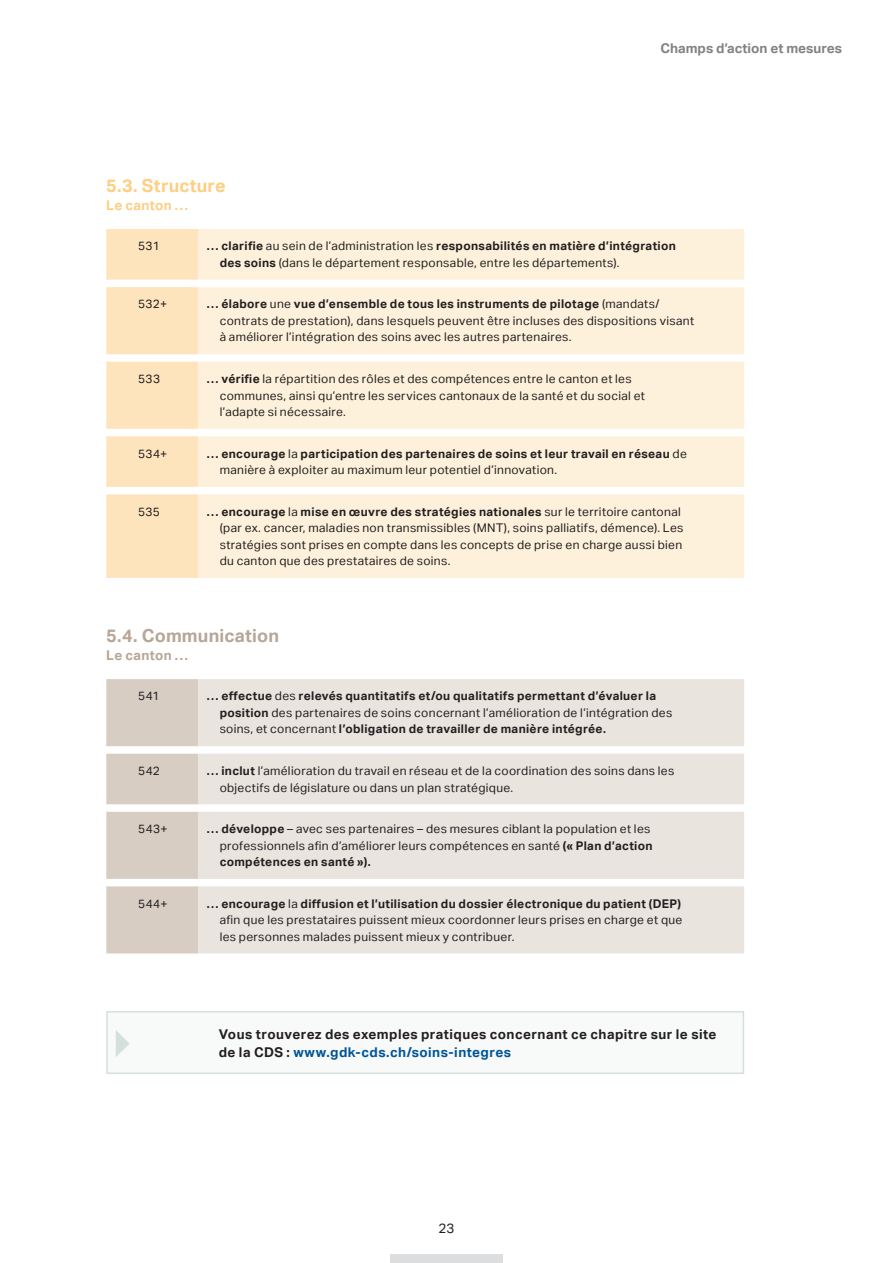
<style>
.page{position:relative;width:893px;height:1263px;background:#fff}
.page>*{position:absolute;margin:0;border:0;box-sizing:border-box;transform-origin:0 0}
.t1{font:700 18px "Aktiv Grotesk";letter-spacing:.01em;color:#b7a696}
.t2{font:700 18px "Aktiv Grotesk";letter-spacing:.01em;color:#fece81}
.t3{font:700 13.5px/18px "Aktiv Grotesk";letter-spacing:.03em;color:#231f20}
.t4{font:700 13.5px "Aktiv Grotesk";color:#808285}
.t5{font:700 13.5px "Aktiv Grotesk";letter-spacing:.025em;color:#fece81}
.t6{font:700 13.5px "Aktiv Grotesk";letter-spacing:.025em;color:#b7a696}
.t7{font:13.5px "Aktiv Grotesk";color:#231f20}
.t8{font:12px/16.5px "Aktiv Grotesk";letter-spacing:.025em;color:#231f20}
.t9{font:700 12px/16.5px "Aktiv Grotesk";letter-spacing:.025em;color:#231f20}
.s1{font-weight:700}
.s2{font-weight:400}
.s3{color:#005495}
</style>
<div class="page">
<div style="left:390px;top:1254px;width:113px;height:9px;background:#dcdddf"></div>
<div style="left:106px;top:1011px;width:638px;height:63px;background:#f8faf9;border:2px solid #d4e0db"></div>
<svg style="left:106px;top:229px;width:92px;height:349px;background:#fee6c2"></svg>
<svg style="left:198px;top:229px;width:546px;height:349px;background:#fef2de"></svg>
<svg style="left:106px;top:679px;width:92px;height:274px;background:#dad1c8"></svg>
<svg style="left:198px;top:679px;width:546px;height:274px;background:#ebe6e0"></svg>
<svg style="left:116px;top:1030px;width:14px;height:27px"></svg>
<h1 class="t2" style="left:106px;top:175px;width:121px">5.3. Structure</h1>
<p class="t5" style="left:106px;top:197px;width:83px">Le canton …</p>
<p class="t4" style="left:661px;top:40px;width:183px">Champs d’action et mesures</p>
<p class="t8" style="left:138px;top:238px;width:23px">531</p>
<p class="t8" style="left:220px;top:238px;width:458px;text-indent:-13px"><span class="s1">… clarifie</span> au sein de l’administration les <span class="s1">responsabilités en matière d’intégration des soins</span> (dans le département responsable, entre les départements).</p>
<p class="t8" style="left:138px;top:296px;width:30px">532+</p>
<p class="t8" style="left:220px;top:296px;width:476px;text-indent:-13px"><span class="s1">… élabore</span> une <span class="s1">vue d’ensemble de tous les instruments de pilotage</span> (mandats/ contrats de prestation), dans lesquels peuvent être incluses des dispositions visant à améliorer l’intégration des soins avec les autres partenaires.</p>
<p class="t8" style="left:138px;top:370px;width:23px">533</p>
<p class="t8" style="left:220px;top:370px;width:427px;text-indent:-13px"><span class="s1">… vérifie</span> la répartition des rôles et des compétences entre le canton et les communes, ainsi qu’entre les services cantonaux de la santé et du social et l’adapte si nécessaire.</p>
<p class="t8" style="left:138px;top:445px;width:31px">534+</p>
<p class="t9" style="left:220px;top:445px;width:469px;text-indent:-13px">… encourage <span class="s2">la</span> participation des partenaires de soins et leur travail en réseau <span class="s2">de manière à exploiter au maximum leur potentiel d’innovation.</span></p>
<p class="t8" style="left:138px;top:503px;width:23px">535</p>
<p class="t8" style="left:220px;top:503px;width:465px;text-indent:-13px"><span class="s1">… encourage</span> la <span class="s1">mise en œuvre des stratégies nationales</span> sur le territoire cantonal (par ex. cancer, maladies non transmissibles (MNT), soins palliatifs, démence). Les stratégies sont prises en compte dans les concepts de prise en charge aussi bien du canton que des prestataires de soins.</p>
<h1 class="t1" style="left:106px;top:625px;width:174px">5.4. Communication</h1>
<p class="t6" style="left:106px;top:647px;width:83px">Le canton …</p>
<p class="t8" style="left:138px;top:688px;width:23px">541</p>
<p class="t9" style="left:220px;top:688px;width:454px;text-indent:-13px">… effectue <span class="s2">des</span> relevés quantitatifs et/ou qualitatifs permettant d’évaluer la position <span class="s2">des partenaires de soins concernant l’amélioration de l’intégration des soins, et concernant</span> l’obligation de travailler de manière intégrée.</p>
<p class="t8" style="left:138px;top:762px;width:23px">542</p>
<p class="t8" style="left:220px;top:762px;width:456px;text-indent:-13px"><span class="s1">… inclut</span> l’amélioration du travail en réseau et de la coordination des soins dans les objectifs de législature ou dans un plan stratégique.</p>
<p class="t8" style="left:138px;top:820px;width:31px">543+</p>
<p class="t8" style="left:220px;top:820px;width:434px;text-indent:-13px"><span class="s1">… développe</span> – avec ses partenaires – des mesures ciblant la population et les professionnels afin d’améliorer leurs compétences en santé <span class="s1">(« Plan d’action compétences en santé »).</span></p>
<p class="t8" style="left:138px;top:895px;width:31px">544+</p>
<p class="t8" style="left:220px;top:895px;width:464px;text-align:justify;text-indent:-13px"><span class="s1">… encourage</span> la <span class="s1">diffusion et l’utilisation du dossier électronique du patient (DEP) </span>afin que les prestataires puissent mieux coordonner leurs prises en charge et que les personnes malades puissent mieux y contribuer.</p>
<p class="t3" style="left:219px;top:1025px;width:499px">Vous trouverez des exemples pratiques concernant ce chapitre sur le site de la CDS : <span class="s3">www.gdk-cds.ch/soins-integres</span></p>
<p class="t7" style="left:438px;top:1220px;width:17px">23</p>
</div>
